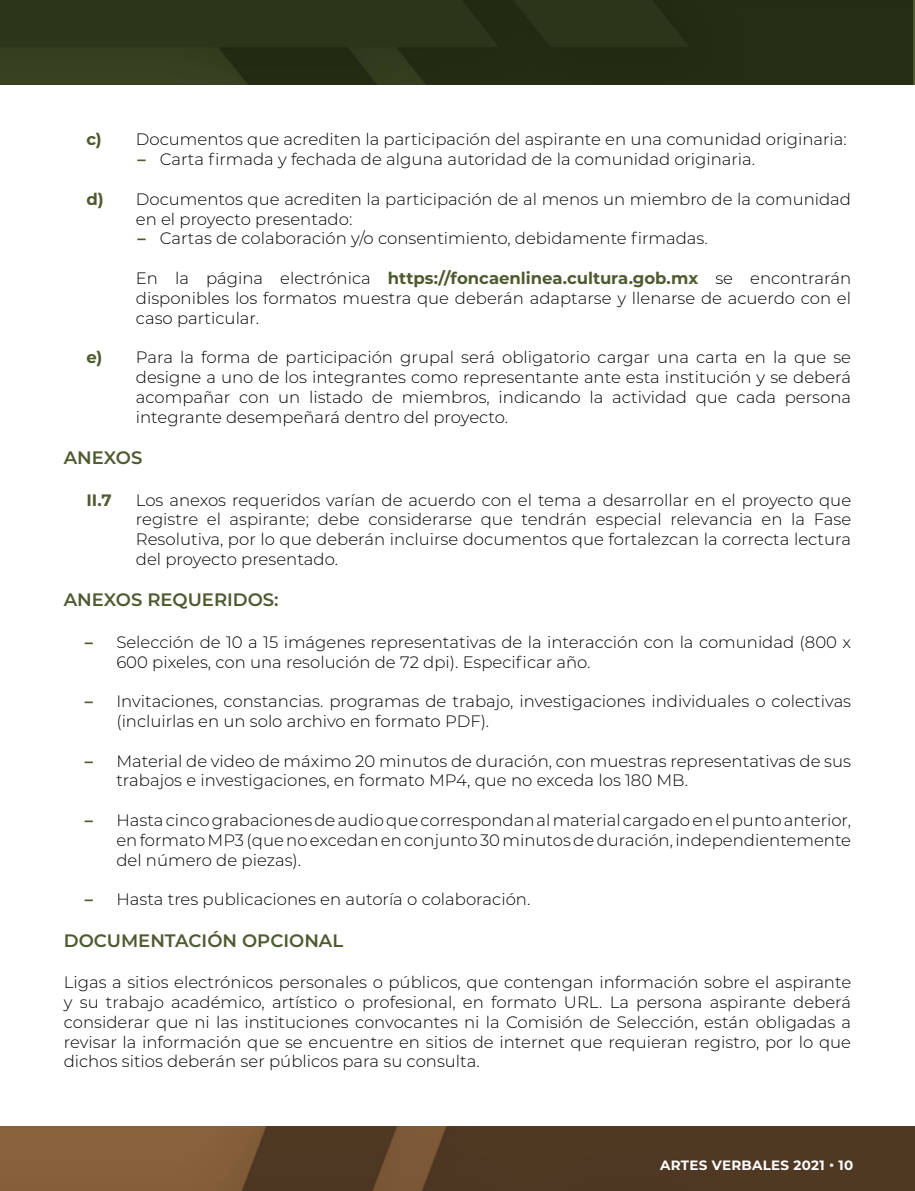
<style>
.page{position:relative;width:915px;height:1191px;background:#fff}
.page>*{position:absolute;margin:0;border:0;box-sizing:border-box;transform-origin:0 0}
.t1{font:600 18px "Montserrat";color:#4e5a30}
.t2{font:300 16.5px/19.8px "Montserrat";color:#000;text-align:justify}
.t3{font:700 16.5px "Montserrat";color:#4e5a30}
.t4{font:700 13.5px "Montserrat";letter-spacing:.02em;color:#fff}
.s1{font-weight:700;color:#4e5a30}
</style>
<div class="page">
<img style="left:914px;top:0;width:1px;height:84px">
<svg style="left:1px;top:1126px;width:913px;height:65px;fill:#503923"></svg>
<img style="left:0;top:0;width:912px;height:84px">
<p class="t2" style="left:86px;top:129px;width:761px"><span class="s1">c)</span> Documentos que acrediten la participación del aspirante en una comunidad originaria:</p>
<p class="t2" style="left:137px;top:149px;width:619px"><span class="s1">–</span> Carta firmada y fechada de alguna autoridad de la comunidad originaria.</p>
<p class="t2" style="left:136px;top:188px;width:716px;text-indent:-50px"><span class="s1">d)</span> Documentos que acrediten la participación de al menos un miembro de la comunidad en el proyecto presentado:</p>
<p class="t2" style="left:137px;top:228px;width:571px"><span class="s1">–</span> Cartas de colaboración y/o consentimiento, debidamente firmadas.</p>
<p class="t2" style="left:136px;top:268px;width:716px">En la página electrónica <span class="s1">https://foncaenlinea.cultura.gob.mx</span> se encontrarán disponibles los formatos muestra que deberán adaptarse y llenarse de acuerdo con el caso particular.</p>
<p class="t2" style="left:136px;top:347px;width:716px;text-indent:-50px"><span class="s1">e)</span> Para la forma de participación grupal será obligatorio cargar una carta en la que se designe a uno de los integrantes como representante ante esta institución y se deberá acompañar con un listado de miembros, indicando la actividad que cada persona integrante desempeñará dentro del proyecto.</p>
<p class="t1" style="left:64px;top:445px;width:80px">ANEXOS</p>
<p class="t3" style="left:86px;top:488px;width:27px">II.7</p>
<p class="t2" style="left:136px;top:489px;width:716px">Los anexos requeridos varían de acuerdo con el tema a desarrollar en el proyecto que registre el aspirante; debe considerarse que tendrán especial relevancia en la Fase Resolutiva, por lo que deberán incluirse documentos que fortalezcan la correcta lectura del proyecto presentado.</p>
<p class="t1" style="left:64px;top:587px;width:216px">ANEXOS REQUERIDOS:</p>
<p class="t2" style="left:116px;top:631px;width:736px;text-indent:-31px"><span class="s1">–</span> Selección de 10 a 15 imágenes representativas de la interacción con la comunidad (800 x<br>600 pixeles, con una resolución de 72 dpi). Especificar año.</p>
<p class="t2" style="left:116px;top:691px;width:736px;text-indent:-31px"><span class="s1">–</span> Invitaciones, constancias. programas de trabajo, investigaciones individuales o colectivas (incluirlas en un solo archivo en formato PDF).</p>
<p class="t2" style="left:116px;top:750px;width:736px;text-indent:-31px"><span class="s1">–</span> Material de video de máximo 20 minutos de duración, con muestras representativas de sus trabajos e investigaciones, en formato MP4, que no exceda los 180 MB.</p>
<p class="t2" style="left:116px;top:809px;width:736px;text-indent:-31px"><span class="s1">–</span> Hasta cinco grabaciones de audio que correspondan al material cargado en el punto anterior, en formato MP3 (que no excedan en conjunto 30 minutos de duración, independientemente del número de piezas).</p>
<p class="t2" style="left:85px;top:889px;width:447px"><span class="s1">–</span> Hasta tres publicaciones en autoría o colaboración.</p>
<p class="t1" style="left:64px;top:927px;width:281px">DOCUMENTACIÓN OPCIONAL</p>
<p class="t2" style="left:64px;top:971px;width:788px">Ligas a sitios electrónicos personales o públicos, que contengan información sobre el aspirante y su trabajo académico, artístico o profesional, en formato URL. La persona aspirante deberá considerar que ni las instituciones convocantes ni la Comisión de Selección, están obligadas a revisar la información que se encuentre en sitios de internet que requieran registro, por lo que dichos sitios deberán ser públicos para su consulta.</p>
<p class="t4" style="left:660px;top:1155px;width:194px">ARTES VERBALES 2021 • 10</p>
</div>
